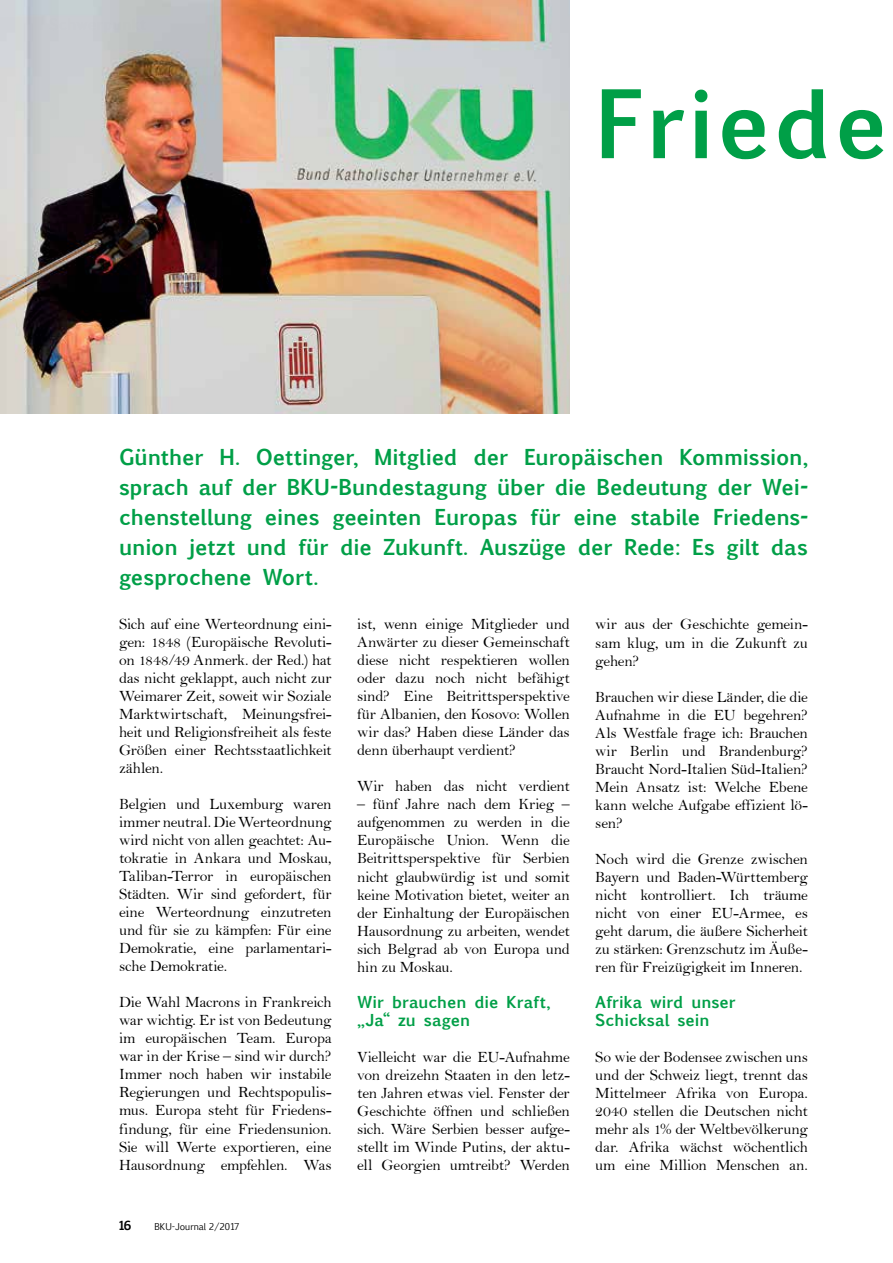
<style>
.page{position:relative;width:893px;height:1263px;background:#fff}
.page>*{position:absolute;margin:0;border:0;box-sizing:border-box;transform-origin:0 0}
.t1{font:700 90px "Euphemia UCAS";letter-spacing:.03em;color:#009f47}
.t2{font:700 21px/30px "Euphemia UCAS";letter-spacing:-.01em;color:#009f47;text-align:justify}
.t3{font:15.75px/18px "Bell";letter-spacing:-.015em;color:#000;text-align:justify}
.t4{font:700 15.75px/18px "Euphemia UCAS";color:#009f47}
.t5{font:700 12px "Euphemia UCAS";color:#000}
.t6{font:9px "Euphemia CAS";color:#000}
</style>
<div class="page">
<img style="left:0;top:0;width:570px;height:413px">
<h1 class="t1" style="left:595px;top:56px;width:294px">Friede</h1>
<p class="t2" style="left:119px;top:443px;width:690px">Günther H. Oettinger, Mitglied der Europäischen Kommission, sprach auf der BKU-Bundestagung über die Bedeutung der Wei&shy;chenstellung eines geeinten Europas für eine stabile Friedens&shy;union jetzt und für die Zukunft. Auszüge der Rede: Es gilt das gesprochene Wort.</p>
<p class="t3" style="left:119px;top:615px;width:214px">Sich auf eine Werteordnung eini&shy;gen: 1848 (Europäische Revoluti&shy;on 1848/49 Anmerk. der Red.) hat das nicht geklappt, auch nicht zur Weimarer Zeit, soweit wir Soziale Marktwirtschaft, Meinungsfrei&shy;heit und Religionsfreiheit als feste Größen einer Rechtsstaatlichkeit zählen.</p>
<p class="t3" style="left:119px;top:795px;width:214px">Belgien und Luxemburg waren immer neutral. Die Werteordnung wird nicht von allen geachtet: Au&shy;tokratie in Ankara und Moskau, Taliban-Terror in europäischen Städten. Wir sind gefordert, für eine Werteordnung einzutreten und für sie zu kämpfen: Für eine Demokratie, eine parlamentari&shy;sche Demokratie.</p>
<p class="t3" style="left:119px;top:993px;width:214px">Die Wahl Macrons in Frankreich war wichtig. Er ist von Bedeutung im europäischen Team. Europa war in der Krise – sind wir durch?<br>Immer noch haben wir instabile Regierungen und Rechtspopulis&shy;mus. Europa steht für Friedens&shy;findung, für eine Friedensunion.<br>Sie will Werte exportieren, eine Hausordnung empfehlen. Was</p>
<p class="t5" style="left:119px;top:1216px;width:14px">16</p>
<p class="t6" style="left:154px;top:1220px;width:87px">BKU-Journal 2/2017</p>
<p class="t3" style="left:357px;top:615px;width:214px">ist, wenn einige Mitglieder und Anwärter zu dieser Gemeinschaft diese nicht respektieren wollen oder dazu noch nicht befähigt sind? Eine Beitrittsperspektive für Albanien, den Kosovo: Wollen wir das? Haben diese Länder das denn überhaupt verdient?</p>
<p class="t3" style="left:357px;top:777px;width:214px">Wir haben das nicht verdient</p>
<p class="t3" style="left:357px;top:795px;width:214px">– fünf Jahre nach dem Krieg – aufgenommen zu werden in die Europäische Union. Wenn die Beitrittsperspektive für Serbien nicht glaubwürdig ist und somit keine Motivation bietet, weiter an der Einhaltung der Europäischen Hausordnung zu arbeiten, wendet sich Belgrad ab von Europa und hin zu Moskau.</p>
<p class="t4" style="left:357px;top:993px;width:195px">Wir brauchen die Kraft, „Ja“ zu sagen</p>
<p class="t3" style="left:357px;top:1047px;width:214px">Vielleicht war die EU-Aufnahme von dreizehn Staaten in den letz&shy;ten Jahren etwas viel. Fenster der Geschichte öffnen und schließen sich. Wäre Serbien besser aufge&shy;stellt im Winde Putins, der aktu&shy;ell Georgien umtreibt? Werden</p>
<p class="t3" style="left:595px;top:615px;width:214px">wir aus der Geschichte gemein&shy;sam klug, um in die Zukunft zu gehen?</p>
<p class="t3" style="left:595px;top:687px;width:214px">Brauchen wir diese Länder, die die Aufnahme in die EU begehren?<br>Als Westfale frage ich: Brauchen wir Berlin und Brandenburg?<br>Braucht Nord-Italien Süd-Italien?<br>Mein Ansatz ist: Welche Ebene kann welche Aufgabe effizient lö&shy;sen?</p>
<p class="t3" style="left:595px;top:849px;width:214px">Noch wird die Grenze zwischen Bayern und Baden-Württemberg nicht kontrolliert. Ich träume nicht von einer EU-Armee, es geht darum, die äußere Sicherheit zu stärken: Grenzschutz im Äuße&shy;ren für Freizügigkeit im Inneren.</p>
<p class="t4" style="left:595px;top:993px;width:142px">Afrika wird unser<br>Schicksal sein</p>
<p class="t3" style="left:595px;top:1047px;width:214px">So wie der Bodensee zwischen uns und der Schweiz liegt, trennt das Mittelmeer Afrika von Europa.<br>2040 stellen die Deutschen nicht mehr als 1% der Weltbevölkerung dar. Afrika wächst wöchentlich um eine Million Menschen an.</p>
</div>
